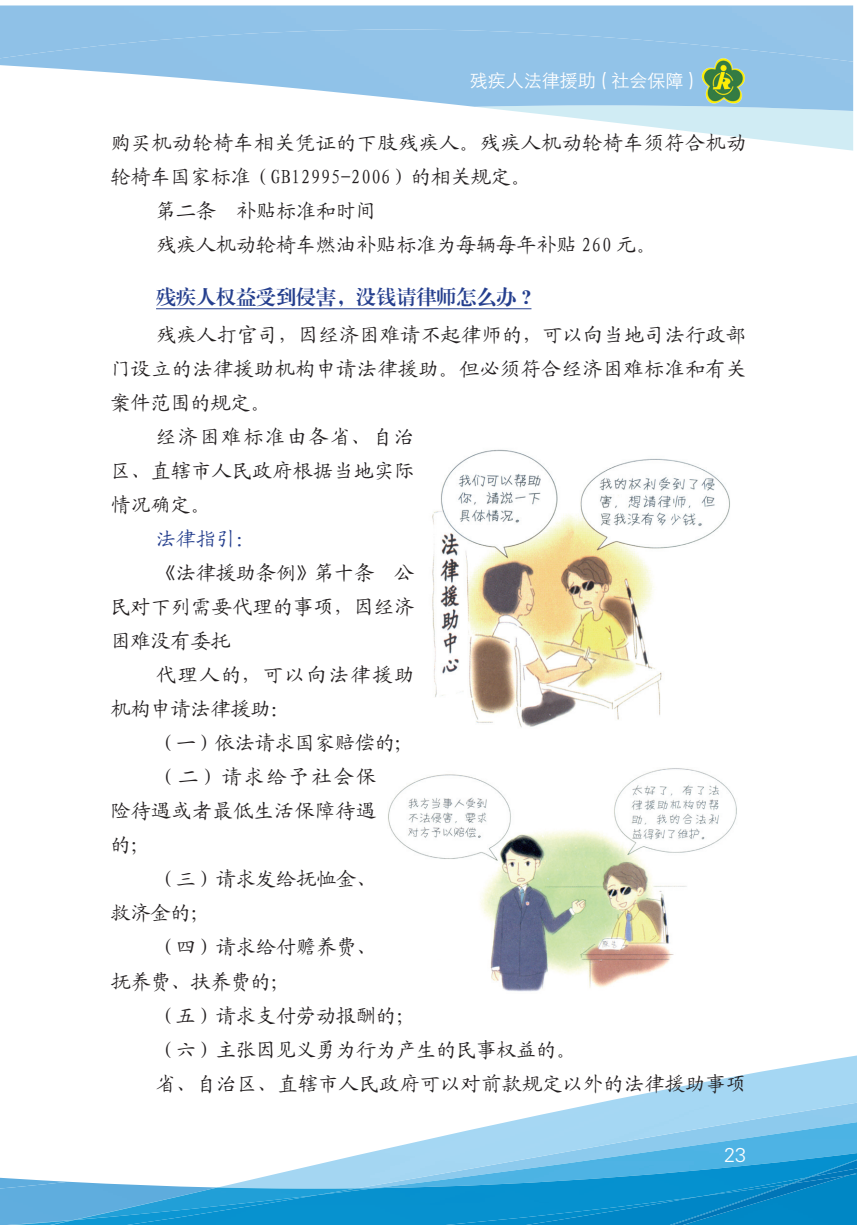
<style>
.page{position:relative;width:857px;height:1225px;background:#fff}
.page>*{position:absolute;margin:0;border:0;box-sizing:border-box;transform-origin:0 0}
.t1{font:20px/34px "Kai Ti GB2312";letter-spacing:.015em;color:#231f20;text-align:justify}
.t2{font:20px/34px "Kai Ti GB2312";letter-spacing:.09em;color:#231f20}
.t3{font:20px "FZXBSK GBK1 0";color:#253f8e}
.t4{font:20px "Kai Ti GB2312";letter-spacing:.12em;color:#231f20}
.t5{font:20px "Kai Ti GB2312";color:#253f8e}
.t6{font:20px "FZY1 K GBK1 0";color:#fff}
.t7{font:18px "ST Xihei";color:#fff}
</style>
<div class="page">
<svg style="left:514px;top:111px;width:338px;height:40px"></svg>
<img style="left:0;top:63px;width:852px;height:48px">
<img style="left:517px;top:1055px;width:339px;height:65px">
<img style="left:376px;top:1120px;width:480px;height:31px">
<img style="left:0;top:1151px;width:856px;height:74px">
<img style="left:0;top:1195px;width:317px;height:30px">
<img style="left:549px;top:1183px;width:243px;height:42px">
<img style="left:788px;top:1176px;width:22px;height:8px">
<img style="left:806px;top:1154px;width:50px;height:23px">
<hr style="left:156px;top:308px;width:375px;height:1px;background:#253f8e">
<img style="left:432px;top:449px;width:298px;height:279px">
<img style="left:388px;top:768px;width:349px;height:224px">
<img style="left:701px;top:57px;width:45px;height:46px">
<p class="t7" style="left:469px;top:67px;width:226px">残疾人法律援助 ( 社会保障 )</p>
<p class="t1" style="left:111px;top:125px;width:637px">购买机动轮椅车相关凭证的下肢残疾人。残疾人机动轮椅车须符合机动</p>
<p class="t1" style="left:111px;top:159px;width:421px">轮椅车国家标准（GBl2995-2006）的相关规定。</p>
<p class="t1" style="left:156px;top:193px;width:221px">第二条　补贴标准和时间</p>
<p class="t1" style="left:156px;top:227px;width:501px">残疾人机动轮椅车燃油补贴标准为每辆每年补贴 260 元。</p>
<p class="t3" style="left:156px;top:286px;width:376px">残疾人权益受到侵害，没钱请律师怎么办 ?</p>
<p class="t1" style="left:156px;top:318px;width:591px">残疾人打官司，因经济困难请不起律师的，可以向当地司法行政部</p>
<p class="t1" style="left:111px;top:352px;width:637px">门设立的法律援助机构申请法律援助。但必须符合经济困难标准和有关</p>
<p class="t1" style="left:111px;top:386px;width:162px">案件范围的规定。</p>
<p class="t2" style="left:156px;top:420px;width:260px">经济困难标准由各省、自治</p>
<p class="t1" style="left:111px;top:454px;width:305px">区、直辖市人民政府根据当地实际</p>
<p class="t1" style="left:111px;top:488px;width:102px">情况确定。</p>
<p class="t5" style="left:156px;top:529px;width:101px">法律指引：</p>
<p class="t1" style="left:111px;top:556px;width:305px;text-indent:45px">《法律援助条例》第十条　公民对下列需要代理的事项，因经济困难没有委托</p>
<p class="t2" style="left:111px;top:658px;width:305px;text-indent:45px">代理人的，可以向法律援助机构申请法律援助：</p>
<p class="t1" style="left:156px;top:726px;width:260px">（一）依法请求国家赔偿的；</p>
<p class="t4" style="left:156px;top:767px;width:222px">（二）请求给予社会保</p>
<p class="t1" style="left:111px;top:794px;width:267px">险待遇或者最低生活保障待遇</p>
<p class="t1" style="left:111px;top:828px;width:42px">的；</p>
<p class="t1" style="left:156px;top:862px;width:222px">（三）请求发给抚恤金、</p>
<p class="t1" style="left:111px;top:896px;width:102px">救济金的；</p>
<p class="t1" style="left:156px;top:930px;width:222px">（四）请求给付赡养费、</p>
<p class="t1" style="left:111px;top:964px;width:182px">抚养费、扶养费的；</p>
<p class="t1" style="left:156px;top:998px;width:262px">（五）请求支付劳动报酬的；</p>
<p class="t1" style="left:156px;top:1032px;width:421px">（六）主张因见义勇为行为产生的民事权益的。</p>
<p class="t1" style="left:156px;top:1066px;width:591px">省、自治区、直辖市人民政府可以对前款规定以外的法律援助事项</p>
<p class="t6" style="left:723px;top:1144px;width:24px">23</p>
</div>
